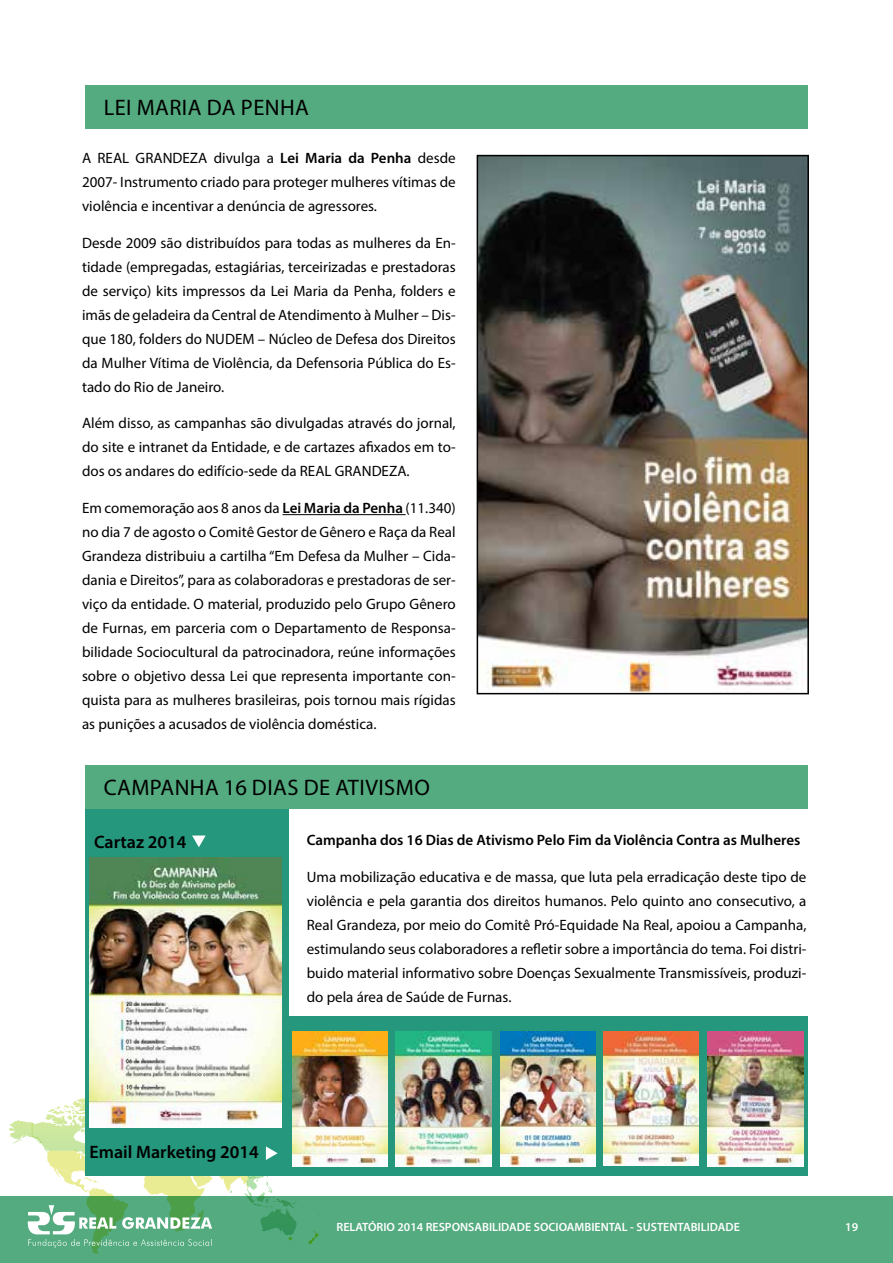
<style>
.page{position:relative;width:893px;height:1263px;background:#fff}
.page>*{position:absolute;margin:0;border:0;box-sizing:border-box;transform-origin:0 0}
.t1{font:22.5px "Myriad Pro";letter-spacing:.02em;color:#000}
.t2{font:600 18px "Myriad Pro";color:#000}
.t3{font:15px/24px "Myriad Pro";color:#000;text-align:justify}
.t4{font:600 15px "Myriad Pro";color:#000}
.t5{font:600 12px "Myriad Pro";color:#fff}
.s1{font-weight:600}
</style>
<div class="page">
<div style="left:0;top:1196px;width:893px;height:67px;background:#53ab7f"></div>
<svg style="left:308px;top:1231px;width:11px;height:13px"></svg>
<img style="left:250px;top:1175px;width:5px;height:22px">
<svg style="left:28px;top:1150px;width:222px;height:103px"></svg>
<div style="left:85px;top:787px;width:204px;height:388px;background:#25977c"></div>
<hr style="left:282px;top:514px;width:124px;height:1px;background:#000">
<div style="left:85px;top:85px;width:723px;height:43px;background:#53ab7f"></div>
<img style="left:480px;top:158px;width:326px;height:533px">
<div style="left:477px;top:155px;width:332px;height:539px;border:2px solid #000"></div>
<div style="left:85px;top:765px;width:723px;height:43px;background:#53ab7f"></div>
<div style="left:256px;top:1016px;width:552px;height:159px;background:#25977c"></div>
<img style="left:292px;top:1031px;width:95px;height:135px">
<img style="left:396px;top:1031px;width:96px;height:135px">
<img style="left:500px;top:1031px;width:95px;height:135px">
<img style="left:707px;top:1031px;width:96px;height:135px">
<img style="left:604px;top:1031px;width:95px;height:135px">
<img style="left:90px;top:857px;width:191px;height:271px">
<svg style="left:266px;top:1146px;width:12px;height:14px"></svg>
<svg style="left:192px;top:835px;width:14px;height:12px"></svg>
<h1 class="t1" style="left:104px;top:94px;width:207px">LEI MARIA DA PENHA</h1>
<p class="t3" style="left:82px;top:146px;width:375px">A REAL GRANDEZA divulga a <span class="s1">Lei Maria da Penha</span> desde 2007- Instrumento criado para proteger mulheres vítimas de violência e incentivar a denúncia de agressores.</p>
<p class="t3" style="left:82px;top:230px;width:375px">Desde 2009 são distribuídos para todas as mulheres da En&shy;tidade (empregadas, estagiárias, terceirizadas e prestadoras de serviço) kits impressos da Lei Maria da Penha, folders e imãs de geladeira da Central de Atendimento à Mulher – Dis&shy;que 180, folders do NUDEM – Núcleo de Defesa dos Direitos da Mulher Vítima de Violência, da Defensoria Pública do Es&shy;tado do Rio de Janeiro.</p>
<p class="t3" style="left:82px;top:411px;width:375px">Além disso, as campanhas são divulgadas através do jornal, do site e intranet da Entidade, e de cartazes afixados em to&shy;dos os andares do edifício-sede da REAL GRANDEZA.</p>
<p class="t3" style="left:82px;top:496px;width:375px">Em comemoração aos 8 anos da <span class="s1">Lei Maria da Penha</span> (11.340) no dia 7 de agosto o Comitê Gestor de Gênero e Raça da Real Grandeza distribuiu a cartilha “Em Defesa da Mulher – Cida&shy;dania e Direitos”, para as colaboradoras e prestadoras de ser&shy;viço da entidade. O material, produzido pelo Grupo Gênero de Furnas, em parceria com o Departamento de Responsa&shy;bilidade Sociocultural da patrocinadora, reúne informações sobre o objetivo dessa Lei que representa importante con&shy;quista para as mulheres brasileiras, pois tornou mais rígidas as punições a acusados de violência doméstica.</p>
<h1 class="t1" style="left:104px;top:774px;width:328px">CAMPANHA 16 DIAS DE ATIVISMO</h1>
<p class="t4" style="left:307px;top:830px;width:495px">Campanha dos 16 Dias de Ativismo Pelo Fim da Violência Contra as Mulheres</p>
<p class="t3" style="left:307px;top:864px;width:501px">Uma mobilização educativa e de massa, que luta pela erradicação deste tipo de violência e pela garantia dos direitos humanos. Pelo quinto ano consecutivo, a Real Grandeza, por meio do Comitê Pró-Equidade Na Real, apoiou a Campanha, estimulando seus colaboradores a refletir sobre a importância do tema. Foi distri&shy;buido material informativo sobre Doenças Sexualmente Transmissíveis, produzi&shy;do pela área de Saúde de Furnas.</p>
<p class="t2" style="left:94px;top:830px;width:94px">Cartaz 2014</p>
<p class="t2" style="left:90px;top:1141px;width:171px">Email Marketing 2014</p>
<p class="t5" style="left:337px;top:1219px;width:405px">RELATÓRIO 2014 RESPONSABILIDADE SOCIOAMBIENTAL - SUSTENTABILIDADE</p>
<p class="t5" style="left:845px;top:1219px;width:14px">19</p>
</div>
